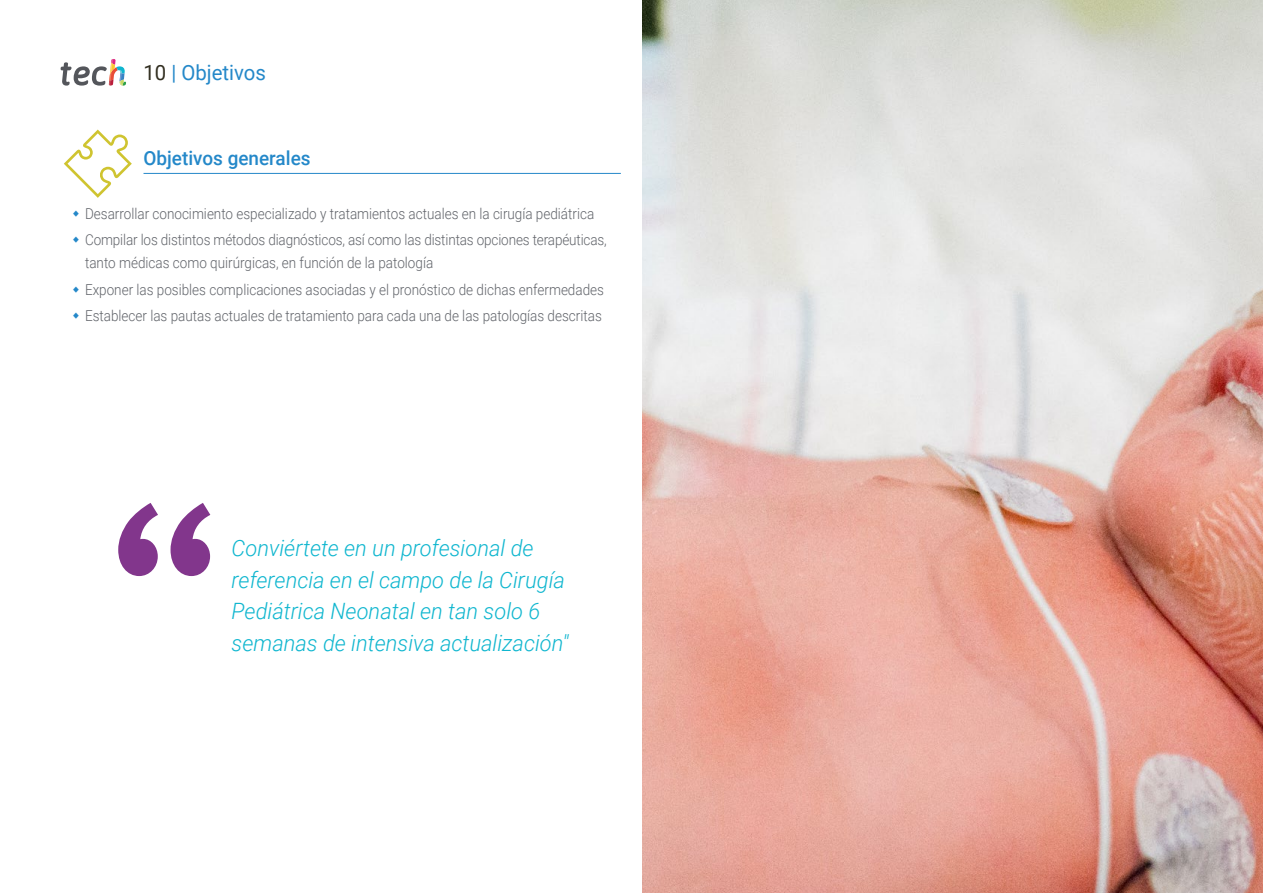
<style>
.page{position:relative;width:1263px;height:893px;background:#fff}
.page>*{position:absolute;margin:0;border:0;box-sizing:border-box;transform-origin:0 0}
.t1{font:italic 300 22.5px/31.5px "Roboto";color:#0fb6cf}
.t2{font:21px "Roboto";color:#2488c9}
.t3{font:500 19.5px "Roboto";color:#2488c9}
.t4{font:300 15px/26.7px "Roboto";color:#61646a;scale:.9 1}
.s1{color:#312e20}
</style>
<div class="page">
<hr style="left:144px;top:173px;width:477px;height:1px;background:#2488c9">
<svg style="left:64px;top:130px;width:68px;height:68px"></svg>
<svg style="left:61px;top:59px;width:65px;height:27px"></svg>
<img style="left:642px;top:0;width:621px;height:893px">
<svg style="left:118px;top:503px;width:92px;height:73px"></svg>
<h2 class="t2" style="left:144px;top:57px;width:124px"><span class="s1">10</span> | Objetivos</h2>
<h3 class="t3" style="left:144px;top:144px;width:169px">Objetivos generales</h3>
<p class="t4" style="left:85px;top:199px;width:581px">Desarrollar conocimiento especializado y tratamientos actuales en la cirugía pediátrica<br>Compilar los distintos métodos diagnósticos, así como las distintas opciones terapéuticas,</p>
<p class="t4" style="left:85px;top:249px;width:578px">tanto médicas como quirúrgicas, en función de la patología<br>Exponer las posibles complicaciones asociadas y el pronóstico de dichas enfermedades<br>Establecer las pautas actuales de tratamiento para cada una de las patologías descritas</p>
<h1 class="t1" style="left:232px;top:531px;width:339px">Conviértete en un profesional de referencia en el campo de la Cirugía Pediátrica Neonatal en tan solo 6 semanas de intensiva actualización"</h1>
</div>
